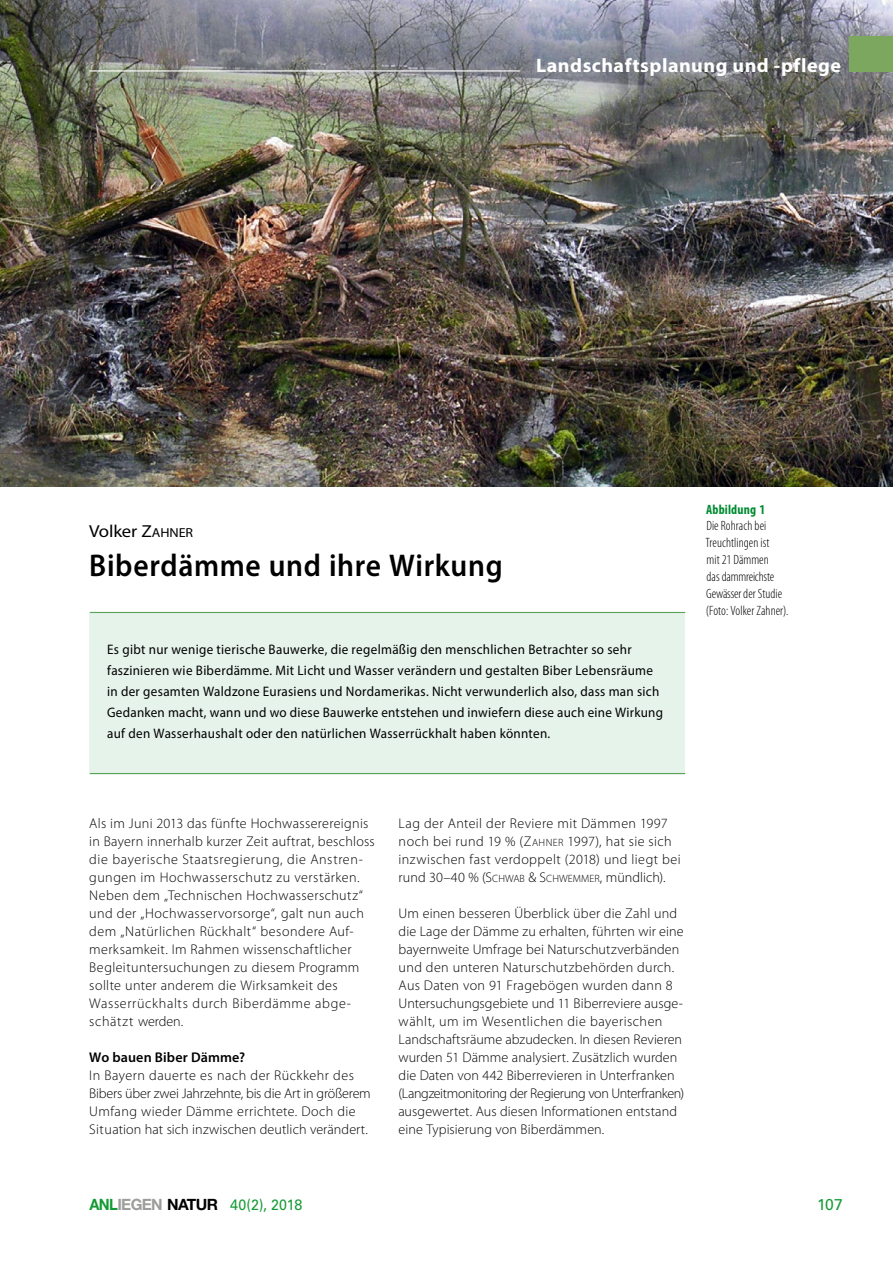
<style>
.page{position:relative;width:893px;height:1263px;background:#fff}
.page>*{position:absolute;margin:0;border:0;box-sizing:border-box;transform-origin:0 0}
.P7__Autor{font:600 31.5px "Myriad Pro";letter-spacing:.02em;color:#000;scale:.94 1}
.t1{font:700 19.5px "Myriad Pro";letter-spacing:.025em;color:#fff}
.P7__Autor-2{font:17.4px "Myriad Pro";letter-spacing:-.01em;color:#000;scale:1.08 1}
.t2{font:15.75px "Univers LT Std";color:#159a34}
.t3{font:15px "Univers LT Std";letter-spacing:-.005em;color:#159a34;scale:.95 1}
.P1__Fließtext_2Sp{font:300 14.1px/18px "Myriad Pro";letter-spacing:.02em;color:#000}
.P2__Zusammenfassung{font:13.8px/21px "Myriad Pro";letter-spacing:.02em;color:#000;scale:.95 1}
.P5__Bildlegende{font:300 condensed 13.5px/16.8px "Myriad Pro";letter-spacing:.005em;color:#000}
.s1{font-style:inherit}
.s2{font-size:13.05px}
.s3{font-weight:700;color:#008b32}
.s4{font-weight:600}
.s5{font-size:10.65px}
.s6{font-family:"Helvetica Neue";font-weight:700;font-size:15.6px}
.s7{font-family:"Helvetica Neue";font-weight:700;font-size:15.6px;color:#9d9d9c}
.s8{font-family:"Helvetica Neue";font-weight:700;font-size:15.6px;color:#000}
</style>
<div class="page">
<div style="left:89px;top:612px;width:596px;height:162px;background:#e6f3ea"></div>
<hr style="left:90px;top:612px;width:595px;height:1px;background:#5ba35b">
<hr style="left:90px;top:773px;width:595px;height:1px;background:#5ba35b">
<img style="left:0;top:0;width:893px;height:486px">
<div style="left:850px;top:36px;width:43px;height:36px;background:#7ba75e"></div>
<hr style="left:89px;top:70px;width:431px;height:1px;background:#fff">
<h2 class="t1" style="left:536px;top:53px;width:307px">Landschaftsplanung und -pflege</h2>
<p class="P7__Autor-2" style="left:89px;top:521px;width:98px">Volker <span class="s1">Z</span><span class="s2">AHNER</span></p>
<p class="P7__Autor" style="left:89px;top:545px;width:441px">Biberdämme und ihre Wirkung</p>
<p class="P5__Bildlegende" style="left:705px;top:501px;width:84px"><span class="s3">Abbildung 1<br></span>Die Rohrach bei<br>Treuchtlingen ist<br>mit 21 Dämmen<br>das dammreichste<br>Gewässer der Studie (Foto: Volker Zahner).</p>
<p class="P2__Zusammenfassung" style="left:107px;top:639px;width:587px">Es gibt nur wenige tierische Bauwerke, die regelmäßig den menschlichen Betrachter so sehr faszinieren wie Biberdämme. Mit Licht und Wasser verändern und gestalten Biber Lebensräume in der gesamten Waldzone Eurasiens und Nordamerikas. Nicht verwunderlich also, dass man sich Gedanken macht, wann und wo diese Bauwerke entstehen und inwiefern diese auch eine Wirkung auf den Wasserhaushalt oder den natürlichen Wasserrückhalt haben könnten.</p>
<p class="P1__Fließtext_2Sp" style="left:89px;top:814px;width:287px">Als im Juni 2013 das fünfte Hochwasserereignis in Bayern innerhalb kurzer Zeit auftrat, beschloss die bayerische Staatsregierung, die Anstren&shy;gungen im Hochwasserschutz zu verstärken.<br>Neben dem „Technischen Hochwasserschutz“ und der „Hochwasservorsorge“, galt nun auch dem „Natürlichen Rückhalt“ besondere Auf&shy;merksamkeit. Im Rahmen wissenschaftlicher Begleituntersuchungen zu diesem Programm sollte unter anderem die Wirksamkeit des Wasserrückhalts durch Biberdämme abge&shy;schätzt werden.</p>
<p class="P1__Fließtext_2Sp" style="left:89px;top:1048px;width:283px"><span class="s4">Wo bauen Biber Dämme?<br></span>In Bayern dauerte es nach der Rückkehr des Bibers über zwei Jahrzehnte, bis die Art in größerem Umfang wieder Dämme errichtete. Doch die Situation hat sich inzwischen deutlich verändert.</p>
<p class="P1__Fließtext_2Sp" style="left:399px;top:814px;width:284px">Lag der Anteil der Reviere mit Dämmen 1997 noch bei rund 19 % (<span class="s1">Z</span><span class="s5">AH NER</span> 1997), hat sie sich inzwischen fast verdoppelt (2018) und liegt bei rund 30–40 % (<span class="s1">S</span><span class="s5">CHWAB</span> <span class="s1">&amp; S</span><span class="s5">CHWEMMER</span>, mündlich).</p>
<p class="P1__Fließtext_2Sp" style="left:399px;top:904px;width:287px">Um einen besseren Überblick über die Zahl und die Lage der Dämme zu erhalten, führten wir eine bayernweite Umfrage bei Naturschutzverbänden und den unteren Naturschutzbehörden durch.<br>Aus Daten von 91 Fragebögen wurden dann 8<br>Untersuchungsgebiete und 11 Biberreviere ausge&shy;wählt, um im Wesentlichen die bayerischen Landschaftsräume abzudecken. In diesen Revieren wurden 51 Dämme analysiert. Zusätzlich wurden die Daten von 442 Biberrevieren in Unterfranken (Langzeitmonitoring der Regierung von Unterfranken) ausgewertet. Aus diesen Informationen entstand eine Typisierung von Biberdämmen.</p>
<p class="t3" style="left:89px;top:1196px;width:226px"><span class="s6">ANL</span><span class="s7">IEGEN</span> <span class="s8">NATUR</span> 40(2), 2018</p>
<p class="t2" style="left:817px;top:1195px;width:27px">107</p>
</div>
